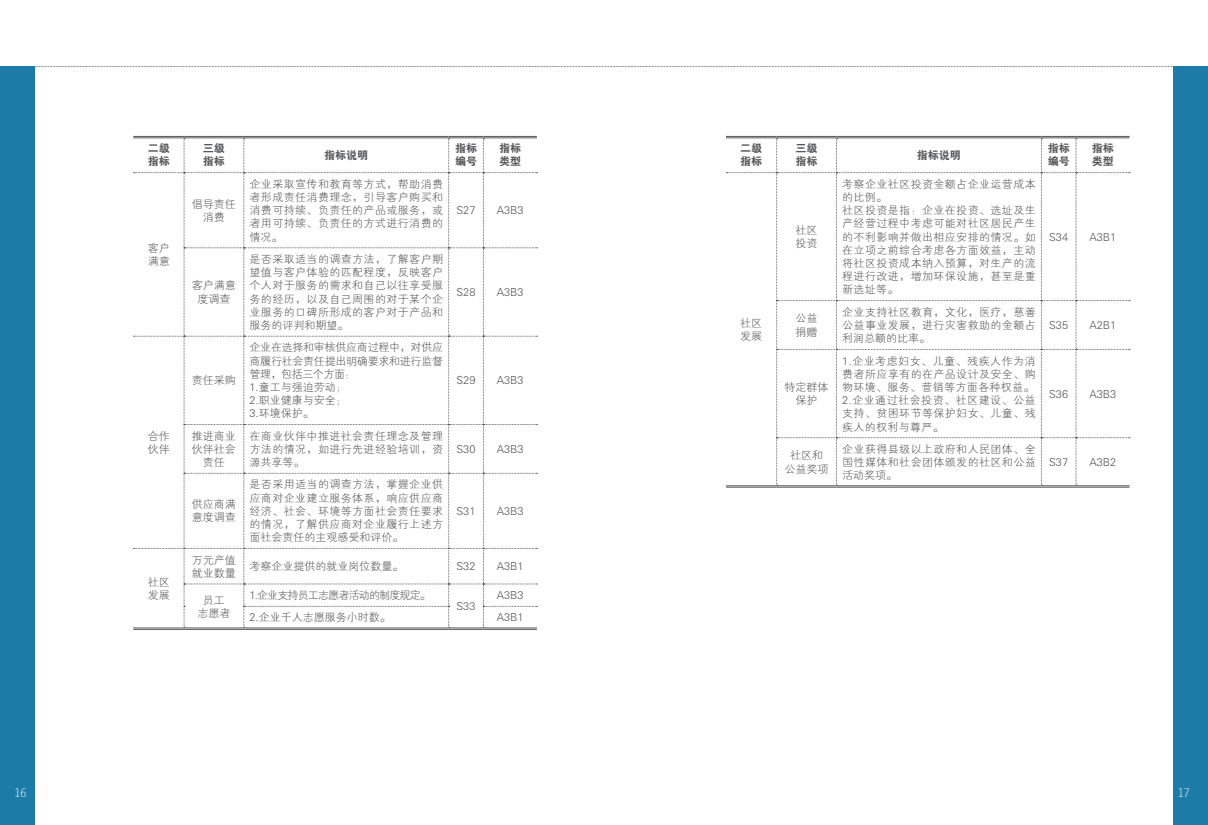
<style>
.page{position:relative;width:1208px;height:825px;background:#fff}
.page>*{position:absolute;margin:0;border:0;box-sizing:border-box;transform-origin:0 0}
.t1{font:12px "FZXDXJW GB1 0";color:#fff}
.t2{font:11px/13.2px "FZXH1 JW GB1 0";letter-spacing:.035em;color:#57585a}
.t3{font:11px/13.2px "FZXH1 JW GB1 0";letter-spacing:-.025em;color:#57585a}
.t4{font:11px/13.2px "FZXH1 JW GB1 0";color:#57585a}
.t5{font:11px/13.2px "FZDHTJW GB1 0";color:#57585a}
.t6{font:11px "FZXH1 JW GB1 0";letter-spacing:-.075em;color:#57585a}
</style>
<div class="page">
<svg style="left:34px;top:66px;width:1140px;height:1px"></svg>
<div style="left:0;top:66px;width:34px;height:759px;background:#1d7ca7"></div>
<div style="left:1174px;top:66px;width:34px;height:759px;background:#1d7ca7"></div>
<hr style="left:133px;top:136px;width:51px;height:1px;background:#57585a">
<hr style="left:133px;top:137px;width:51px;height:1px;background:#57585a">
<hr style="left:184px;top:136px;width:60px;height:1px;background:#57585a">
<hr style="left:184px;top:137px;width:60px;height:1px;background:#57585a">
<hr style="left:244px;top:136px;width:205px;height:1px;background:#57585a">
<hr style="left:244px;top:137px;width:205px;height:1px;background:#57585a">
<hr style="left:449px;top:136px;width:34px;height:1px;background:#57585a">
<hr style="left:449px;top:137px;width:34px;height:1px;background:#57585a">
<hr style="left:483px;top:136px;width:54px;height:1px;background:#57585a">
<hr style="left:483px;top:137px;width:54px;height:1px;background:#57585a">
<hr style="left:133px;top:628px;width:51px;height:1px;background:#57585a">
<hr style="left:133px;top:629px;width:51px;height:1px;background:#57585a">
<hr style="left:184px;top:628px;width:60px;height:1px;background:#57585a">
<hr style="left:184px;top:629px;width:60px;height:1px;background:#57585a">
<hr style="left:244px;top:628px;width:205px;height:1px;background:#57585a">
<hr style="left:244px;top:629px;width:205px;height:1px;background:#57585a">
<hr style="left:449px;top:628px;width:34px;height:1px;background:#57585a">
<hr style="left:449px;top:629px;width:34px;height:1px;background:#57585a">
<hr style="left:483px;top:628px;width:54px;height:1px;background:#57585a">
<hr style="left:483px;top:629px;width:54px;height:1px;background:#57585a">
<svg style="left:134px;top:138px;width:403px;height:490px"></svg>
<hr style="left:726px;top:136px;width:50px;height:1px;background:#57585a">
<hr style="left:726px;top:137px;width:50px;height:1px;background:#57585a">
<hr style="left:776px;top:136px;width:60px;height:1px;background:#57585a">
<hr style="left:776px;top:137px;width:60px;height:1px;background:#57585a">
<hr style="left:836px;top:136px;width:205px;height:1px;background:#57585a">
<hr style="left:836px;top:137px;width:205px;height:1px;background:#57585a">
<hr style="left:1041px;top:136px;width:35px;height:1px;background:#57585a">
<hr style="left:1041px;top:137px;width:35px;height:1px;background:#57585a">
<hr style="left:1076px;top:136px;width:53px;height:1px;background:#57585a">
<hr style="left:1076px;top:137px;width:53px;height:1px;background:#57585a">
<svg style="left:726px;top:138px;width:404px;height:348px"></svg>
<hr style="left:726px;top:485px;width:50px;height:1px;background:#57585a">
<hr style="left:726px;top:487px;width:50px;height:1px;background:#57585a">
<hr style="left:776px;top:485px;width:60px;height:1px;background:#57585a">
<hr style="left:776px;top:487px;width:60px;height:1px;background:#57585a">
<hr style="left:836px;top:485px;width:205px;height:1px;background:#57585a">
<hr style="left:836px;top:487px;width:205px;height:1px;background:#57585a">
<hr style="left:1041px;top:485px;width:35px;height:1px;background:#57585a">
<hr style="left:1041px;top:487px;width:35px;height:1px;background:#57585a">
<hr style="left:1076px;top:485px;width:53px;height:1px;background:#57585a">
<hr style="left:1076px;top:487px;width:53px;height:1px;background:#57585a">
<p class="t5" style="left:148px;top:142px;width:23px">二级指标</p>
<p class="t5" style="left:203px;top:142px;width:23px">三级指标</p>
<p class="t5" style="left:324px;top:149px;width:45px">指标说明</p>
<p class="t5" style="left:455px;top:142px;width:23px">指标编号</p>
<p class="t5" style="left:499px;top:142px;width:23px">指标类型</p>
<p class="t2" style="left:148px;top:242px;width:23px">客户满意</p>
<p class="t2" style="left:148px;top:430px;width:23px">合作伙伴</p>
<p class="t2" style="left:148px;top:576px;width:23px">社区发展</p>
<p class="t2" style="left:192px;top:198px;width:45px;text-align:center">倡导责任消费</p>
<p class="t2" style="left:192px;top:279px;width:45px;text-align:center">客户满意度调查</p>
<p class="t2" style="left:192px;top:374px;width:45px">责任采购</p>
<p class="t2" style="left:249px;top:178px;width:195px;text-align:justify">企业采取宣传和教育等方式，帮助消费者形成责任消费理念，引导客户购买和消费可持续、负责任的产品或服务，或者用可持续、负责任的方式进行消费的情况。</p>
<p class="t2" style="left:249px;top:253px;width:195px;text-align:justify">是否采取适当的调查方法，了解客户期望值与客户体验的匹配程度，反映客户个人对于服务的需求和自己以往享受服务的经历，以及自己周围的对于某个企业服务的口碑所形成的客户对于产品和服务的评判和期望。</p>
<p class="t3" style="left:249px;top:341px;width:195px">企业在选择和审核供应商过程中，对供应商履行社会责任提出明确要求和进行监督管理，包括三个方面：<br>1.童工与强迫劳动；<br>2.职业健康与安全；<br>3.环境保护。</p>
<p class="t4" style="left:192px;top:430px;width:45px;text-align:center">推进商业伙伴社会责任</p>
<p class="t2" style="left:249px;top:430px;width:195px;text-align:justify">在商业伙伴中推进社会责任理念及管理方法的情况，如进行先进经验培训，资源共享等。</p>
<p class="t4" style="left:192px;top:498px;width:45px">供应商满意度调查</p>
<p class="t2" style="left:249px;top:478px;width:195px;text-align:justify">是否采用适当的调查方法，掌握企业供应商对企业建立服务体系，响应供应商经济、社会、环境等方面社会责任要求的情况，了解供应商对企业履行上述方面社会责任的主观感受和评价。</p>
<p class="t2" style="left:456px;top:204px;width:20px">S27</p>
<p class="t2" style="left:497px;top:204px;width:28px">A3B3</p>
<p class="t2" style="left:456px;top:286px;width:20px">S28</p>
<p class="t2" style="left:497px;top:286px;width:28px">A3B3</p>
<p class="t2" style="left:456px;top:374px;width:20px">S29</p>
<p class="t2" style="left:497px;top:374px;width:28px">A3B3</p>
<p class="t2" style="left:456px;top:443px;width:20px">S30</p>
<p class="t2" style="left:497px;top:443px;width:28px">A3B3</p>
<p class="t2" style="left:456px;top:505px;width:20px">S31</p>
<p class="t2" style="left:497px;top:505px;width:28px">A3B3</p>
<p class="t4" style="left:192px;top:553px;width:45px">万元产值就业数量</p>
<p class="t4" style="left:249px;top:560px;width:155px">考察企业提供的就业岗位数量。</p>
<p class="t2" style="left:456px;top:560px;width:20px">S32</p>
<p class="t2" style="left:497px;top:560px;width:28px">A3B1</p>
<p class="t2" style="left:197px;top:594px;width:34px;text-align:center">员工志愿者</p>
<p class="t6" style="left:249px;top:589px;width:183px">1.企业支持员工志愿者活动的制度规定。</p>
<p class="t2" style="left:497px;top:589px;width:28px">A3B3</p>
<p class="t2" style="left:456px;top:600px;width:20px">S33</p>
<p class="t4" style="left:249px;top:611px;width:143px">2.企业千人志愿服务小时数。</p>
<p class="t2" style="left:497px;top:611px;width:28px">A3B1</p>
<p class="t5" style="left:740px;top:142px;width:23px">二级指标</p>
<p class="t5" style="left:795px;top:142px;width:23px">三级指标</p>
<p class="t5" style="left:917px;top:149px;width:45px">指标说明</p>
<p class="t5" style="left:1047px;top:142px;width:23px">指标编号</p>
<p class="t5" style="left:1091px;top:142px;width:23px">指标类型</p>
<p class="t2" style="left:740px;top:317px;width:23px">社区发展</p>
<p class="t2" style="left:795px;top:224px;width:23px">社区投资</p>
<p class="t2" style="left:842px;top:178px;width:195px">考察企业社区投资金额占企业运营成本的比例。<br>社区投资是指：企业在投资、选址及生产经营过程中考虑可能对社区居民产生的不利影响并做出相应安排的情况。如在立项之前综合考虑各方面效益，主动将社区投资成本纳入预算，对生产的流程进行改进，增加环保设施，甚至是重新选址等。</p>
<p class="t2" style="left:795px;top:312px;width:23px">公益捐赠</p>
<p class="t2" style="left:842px;top:306px;width:195px;text-align:justify">企业支持社区教育，文化，医疗，慈善公益事业发展，进行灾害救助的金额占利润总额的比率。</p>
<p class="t2" style="left:784px;top:381px;width:45px;text-align:center">特定群体保护</p>
<p class="t2" style="left:842px;top:354px;width:195px;text-align:justify">1.企业考虑妇女、儿童、残疾人作为消费者所应享有的在产品设计及安全、购物环境、服务、营销等方面各种权益。2.企业通过社会投资、社区建设、公益支持、贫困环节等保护妇女、儿童、残疾人的权利与尊严。</p>
<p class="t2" style="left:784px;top:449px;width:45px;text-align:center">社区和公益奖项</p>
<p class="t2" style="left:842px;top:443px;width:195px;text-align:justify">企业获得县级以上政府和人民团体、全国性媒体和社会团体颁发的社区和公益活动奖项。</p>
<p class="t2" style="left:1049px;top:231px;width:20px">S34</p>
<p class="t2" style="left:1089px;top:231px;width:28px">A3B1</p>
<p class="t2" style="left:1049px;top:319px;width:20px">S35</p>
<p class="t2" style="left:1089px;top:319px;width:28px">A2B1</p>
<p class="t2" style="left:1049px;top:387px;width:20px">S36</p>
<p class="t2" style="left:1089px;top:387px;width:28px">A3B3</p>
<p class="t2" style="left:1049px;top:456px;width:20px">S37</p>
<p class="t2" style="left:1089px;top:456px;width:28px">A3B2</p>
<p class="t1" style="left:15px;top:786px;width:13px">16</p>
<p class="t1" style="left:1178px;top:786px;width:13px">17</p>
</div>
